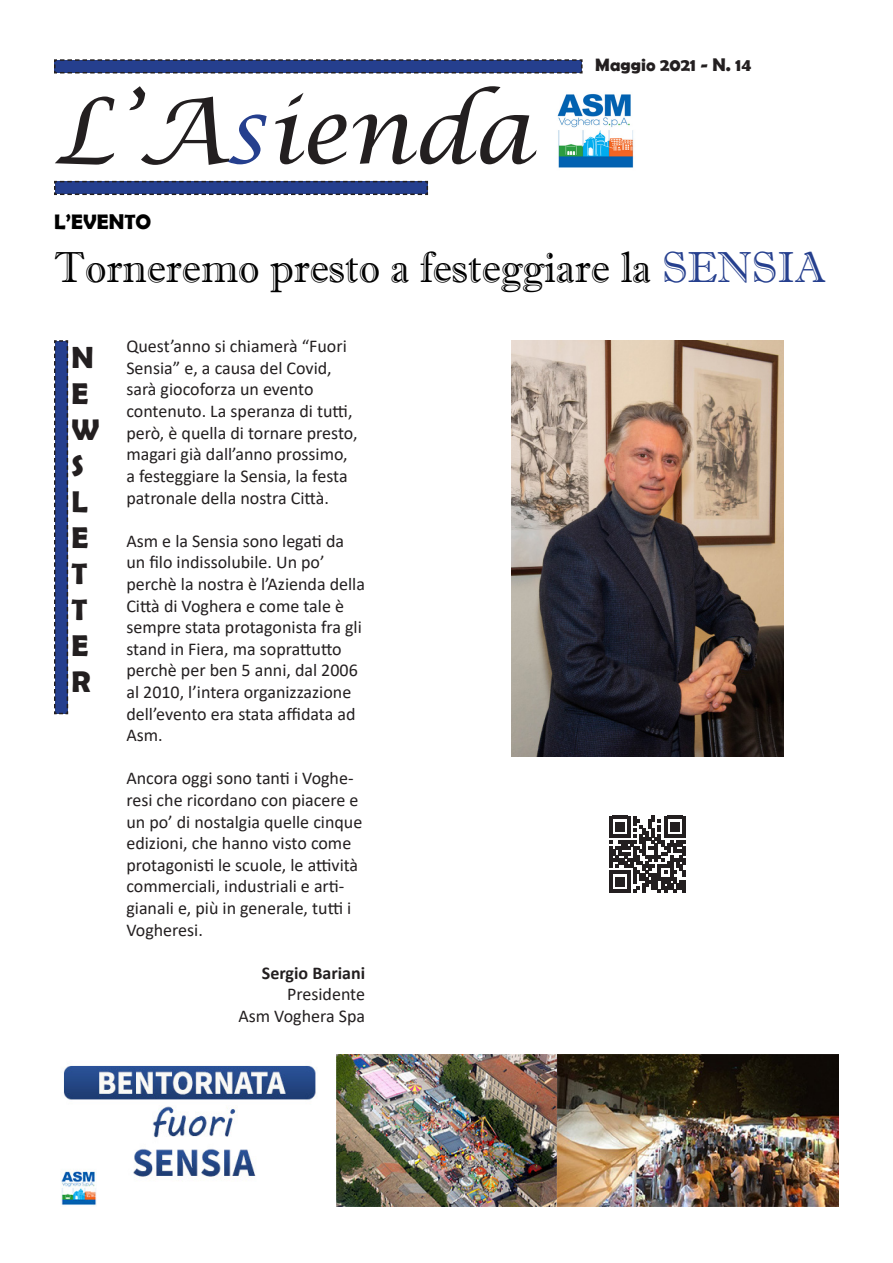
<style>
.page{position:relative;width:893px;height:1263px;background:#fff}
.page>*{position:absolute;margin:0;border:0;box-sizing:border-box;transform-origin:0 0}
.t1{font:italic 90px "Lucida Calligraphy";color:#231f20}
.t2{font:43.5px "Imprint MT Shadow";color:#000}
.t3{font:700 30px "Berlin Sans FB Demi";color:#231f20}
.t4{font:700 21px "Berlin Sans FB Demi";color:#000}
.t5{font:18px/21.6px "Calibri";color:#231f20}
.t6{font:700 18px "Berlin Sans FB Demi";color:#231f20}
.t7{font:700 18px "Calibri";color:#231f20}
.s1{color:#253f8e}
</style>
<div class="page">
<svg style="left:54px;top:59px;width:529px;height:15px;background:#374b8a"></svg>
<svg style="left:54px;top:180px;width:375px;height:16px;background:#445791"></svg>
<img style="left:557px;top:94px;width:77px;height:74px">
<svg style="left:54px;top:340px;width:15px;height:375px;background:#384c8a"></svg>
<svg style="left:609px;top:816px;width:76px;height:76px"></svg>
<img style="left:61px;top:1054px;width:778px;height:152px">
<img style="left:511px;top:340px;width:272px;height:416px">
<p class="t1" style="left:54px;top:77px;width:480px">L’A<span class="s1">s</span>ienda</p>
<p class="t6" style="left:595px;top:54px;width:157px">Maggio 2021 - N. 14</p>
<p class="t4" style="left:54px;top:210px;width:99px">L’EVENTO</p>
<p class="t2" style="left:54px;top:241px;width:773px">Torneremo presto a festeggiare la <span class="s1">SENSIA</span></p>
<p class="t3" style="left:71px;top:340px;width:24px">N</p>
<p class="t3" style="left:71px;top:376px;width:18px">E</p>
<p class="t3" style="left:71px;top:412px;width:30px">W</p>
<p class="t3" style="left:71px;top:448px;width:14px">S</p>
<p class="t3" style="left:71px;top:484px;width:18px">L</p>
<p class="t3" style="left:71px;top:520px;width:18px">E</p>
<p class="t3" style="left:71px;top:556px;width:17px">T</p>
<p class="t3" style="left:71px;top:592px;width:17px">T</p>
<p class="t3" style="left:71px;top:628px;width:18px">E</p>
<p class="t3" style="left:71px;top:664px;width:21px">R</p>
<p class="t5" style="left:126px;top:335px;width:233px">Quest’anno si chiamerà “Fuori<br>Sensia” e, a causa del Covid, sarà giocoforza un evento contenuto. La speranza di tutti, però, è quella di tornare presto, magari già dall’anno prossimo, a festeggiare la Sensia, la festa patronale della nostra Città.</p>
<p class="t5" style="left:126px;top:529px;width:240px">Asm e la Sensia sono legati da un filo indissolubile. Un po’ perchè la nostra è l’Azienda della<br>Città di Voghera e come tale è sempre stata protagonista fra gli stand in Fiera, ma soprattutto perchè per ben 5 anni, dal 2006 al 2010, l’intera organizzazione dell’evento era stata affidata ad<br>Asm.</p>
<p class="t5" style="left:126px;top:767px;width:237px">Ancora oggi sono tanti i Voghe&shy;resi che ricordano con piacere e un po’ di nostalgia quelle cinque edizioni, che hanno visto come protagonisti le scuole, le attività commerciali, industriali e arti&shy;gianali e, più in generale, tutti i<br>Vogheresi.</p>
<p class="t7" style="left:262px;top:960px;width:105px">Sergio Bariani</p>
<p class="t5" style="left:287px;top:983px;width:79px">Presidente</p>
<p class="t5" style="left:238px;top:1005px;width:128px">Asm Voghera Spa</p>
</div>
